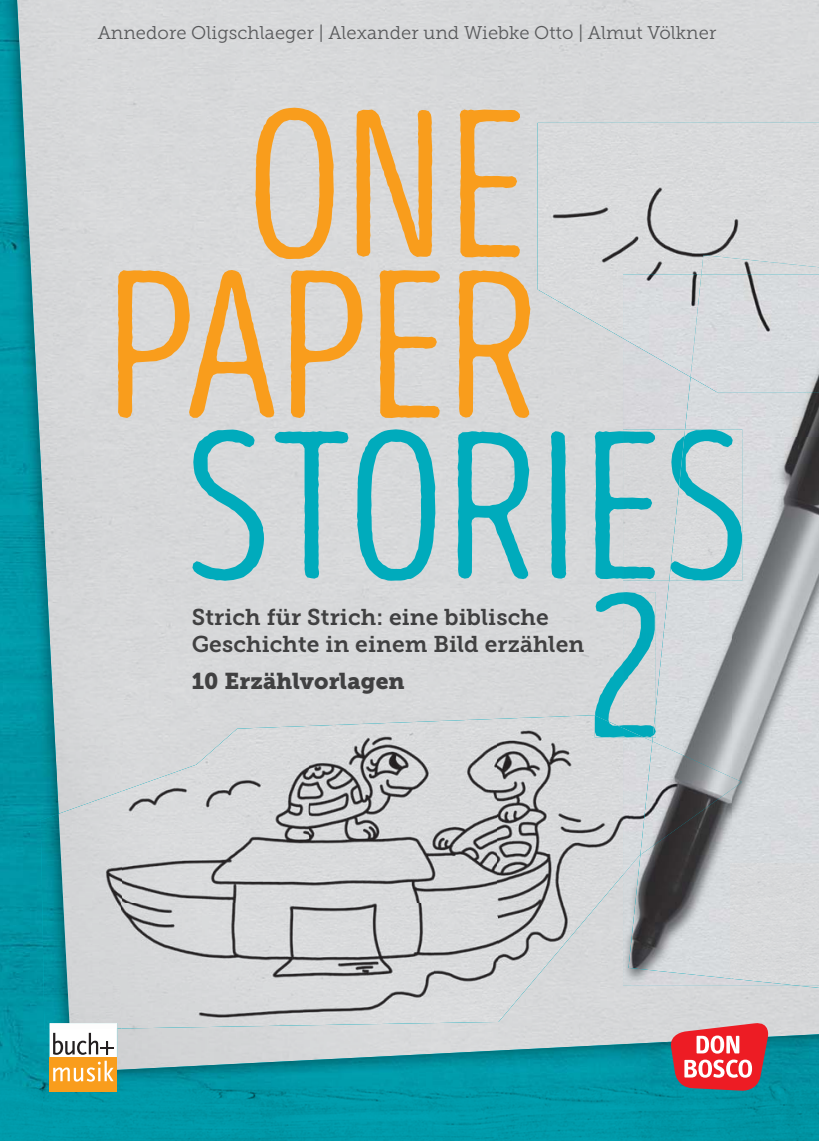
<style>
.page{position:relative;width:819px;height:1141px;background:#fff}
.page>*{position:absolute;margin:0;border:0;box-sizing:border-box;transform-origin:0 0}
.t1{font:210px/160.7px "Intro Head R Base";letter-spacing:-.01em;color:#f99d1c;text-align:right}
.t2{font:210px/158.4px "Intro Head R Base";color:#00abbc}
.t3{font:22.75px/27.1px "Museo Slab 700";letter-spacing:.005em;color:#404041}
.t4{font:22.75px "Museo Slab 900";letter-spacing:.005em;color:#404041}
.t5{font:18.38px "Museo Slab 300";letter-spacing:.005em;color:#58595b}
</style>
<div class="page">
<img style="left:0;top:1088px;width:818px;height:53px">
<img style="left:0;top:0;width:50px;height:1088px">
<img style="left:117px;top:1072px;width:701px;height:16px">
<img style="left:16px;top:0;width:802px;height:1072px">
<svg style="left:669px;top:1021px;width:102px;height:70px;background:#cf6269"></svg>
<div style="left:50px;top:1057px;width:67px;height:34px;background:#f99d1c"></div>
<svg style="left:50px;top:1030px;width:67px;height:52px"></svg>
<img style="left:41px;top:814px;width:18px;height:216px">
<img style="left:121px;top:715px;width:377px;height:314px">
<img style="left:497px;top:715px;width:126px;height:251px">
<img style="left:59px;top:778px;width:63px;height:251px">
<div style="left:497px;top:966px;width:51px;height:57px;background:#d8d9da"></div>
<img style="left:595px;top:715px;width:28px;height:23px">
<img style="left:50px;top:1023px;width:67px;height:7px">
<div style="left:623px;top:377px;width:61px;height:609px;background:#d7d7db"></div>
<img style="left:623px;top:429px;width:46px;height:152px">
<img style="left:623px;top:592px;width:5px;height:136px">
<img style="left:623px;top:738px;width:5px;height:137px">
<img style="left:623px;top:728px;width:5px;height:10px">
<img style="left:800px;top:986px;width:18px;height:3px">
<img style="left:684px;top:377px;width:134px;height:61px">
<img style="left:731px;top:438px;width:87px;height:548px">
<img style="left:628px;top:559px;width:103px;height:427px">
<img style="left:669px;top:429px;width:73px;height:152px">
<img style="left:653px;top:707px;width:3px;height:31px">
<svg style="left:653px;top:726px;width:3px;height:10px"></svg>
<img style="left:640px;top:741px;width:101px;height:114px">
<div style="left:538px;top:123px;width:280px;height:161px;background:#d9dadc"></div>
<div style="left:538px;top:284px;width:85px;height:54px;background:#d8d9db"></div>
<div style="left:623px;top:274px;width:68px;height:103px;background:#d8dade"></div>
<img style="left:701px;top:255px;width:117px;height:19px">
<div style="left:691px;top:274px;width:127px;height:118px;background:#d7dade"></div>
<p class="t5" style="left:98px;top:26px;width:620px">Annedore Oligschlaeger | Alexander und Wiebke Otto | Almut Völkner</p>
<h1 class="t1" style="left:105px;top:129px;width:434px">ONE<br>PAPER</h1>
<h1 class="t2" style="left:585px;top:452px;width:166px;text-indent:-402px">STORIES<br>2</h1>
<p class="t3" style="left:192px;top:603px;width:394px">Strich für Strich: eine biblische<br>Geschichte in einem Bild erzählen</p>
<p class="t4" style="left:192px;top:668px;width:214px">10 Erzählvorlagen</p>
</div>
